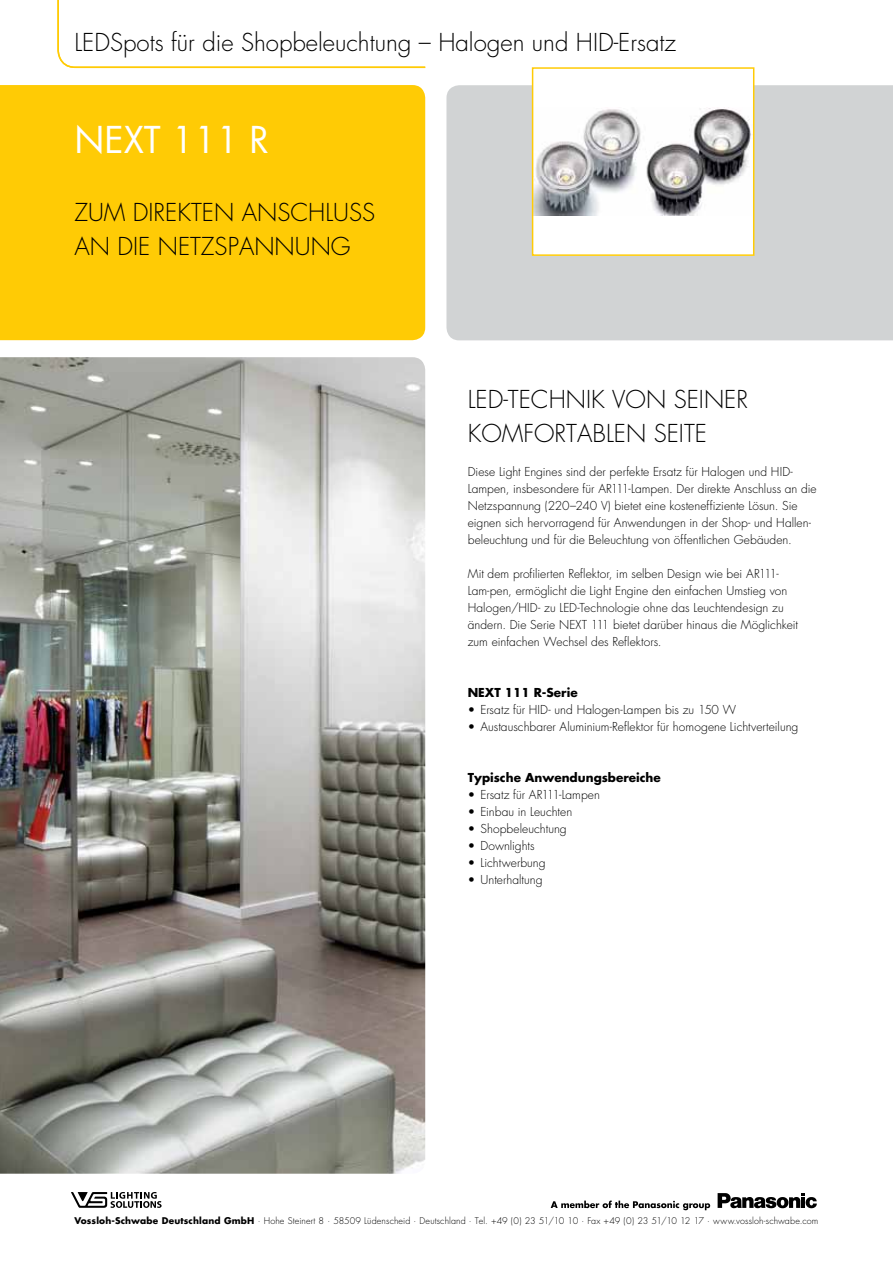
<style>
.page{position:relative;width:893px;height:1263px;background:#fff}
.page>*{position:absolute;margin:0;border:0;box-sizing:border-box;transform-origin:0 0}
.t1{font:36px "Futura";color:#fff}
.t2{font:300 24px/34px "Futura";color:#000}
.t3{font:300 12px/17px "Futura";letter-spacing:.005em;color:#000}
.t4{font:700 12px "Futura";color:#000}
.t5{font:300 9px "Futura";letter-spacing:.01em;color:#000}
.s1{font-weight:700}
</style>
<div class="page">
<div style="left:0;top:85px;width:425px;height:255px;background:#ffcb05"></div>
<div style="left:446px;top:85px;width:447px;height:255px;background:#d1d3d4"></div>
<svg style="left:71px;top:1192px;width:91px;height:16px"></svg>
<svg style="left:551px;top:1200px;width:159px;height:10px"></svg>
<svg style="left:718px;top:1193px;width:99px;height:15px"></svg>
<div style="left:533px;top:68px;width:221px;height:187px;background:#fff"></div>
<img style="left:535px;top:108px;width:216px;height:108px">
<div style="left:532px;top:67px;width:222px;height:189px;border:2px solid #ffcb05"></div>
<svg style="left:57px;top:0;width:369px;height:69px"></svg>
<img style="left:0;top:357px;width:425px;height:817px">
<h2 class="t2" style="left:74px;top:26px;width:13px">LEDS</h2>
<h2 class="t2" style="left:123px;top:26px;width:554px">pots für die Shopbeleuchtung – Halogen und HID-Ersatz</h2>
<h1 class="t1" style="left:74px;top:117px;width:196px">NEXT 111 R</h1>
<h2 class="t2" style="left:74px;top:196px;width:302px">Zum direkten Anschluss an die N etzspannung</h2>
<h2 class="t2" style="left:468px;top:383px;width:282px">LED-Technik von seiner komfortablen Seite</h2>
<p class="t3" style="left:468px;top:464px;width:350px">Diese Light Engines sind der perfekte Ersatz für Halogen und HID-Lampen, insbesondere für AR111-Lampen. Der direkte Anschluss an die Netzspannung (220–240 V) bietet eine kosteneffiziente Lösun. Sie eignen sich hervorragend für Anwendungen in der Shop- und Hallen&shy;beleuchtung und für die Beleuchtung von öffentlichen Gebäuden.</p>
<p class="t3" style="left:468px;top:566px;width:332px">Mit dem profilierten Reflektor, im selben Design wie bei AR111- Lam-pen, ermöglicht die Light Engine den einfachen Umstieg von Halogen/HID- zu LED-Technologie ohne das Leuchtendesign zu ändern. Die Serie NEXT 111 bietet darüber hinaus die Möglichkeit zum einfachen Wechsel des Reflektors.</p>
<p class="t4" style="left:468px;top:685px;width:111px">NEXT 111 R-Serie</p>
<p class="t3" style="left:468px;top:702px;width:270px">• Ersatz für HID- und Halogen-Lampen bis zu 150 W</p>
<p class="t3" style="left:468px;top:719px;width:332px">• Austauschbarer Aluminium-Reflektor für homogene Lichtverteilung</p>
<p class="t4" style="left:468px;top:770px;width:195px">Typische Anwendungsbereiche</p>
<p class="t3" style="left:468px;top:787px;width:134px">• Ersatz für AR111-Lampen</p>
<p class="t3" style="left:468px;top:804px;width:106px">• Einbau in Leuchten</p>
<p class="t3" style="left:468px;top:821px;width:100px">• Shopbeleuchtung</p>
<p class="t3" style="left:468px;top:838px;width:68px">• Downlights</p>
<p class="t3" style="left:468px;top:855px;width:79px">• Lichtwerbung</p>
<p class="t3" style="left:468px;top:872px;width:76px">• Unterhaltung</p>
<p class="t5" style="left:74px;top:1216px;width:745px"><span class="s1">Vossloh-Schwabe Deutschland GmbH</span> · Hohe Steinert 8 · 58509 Lüdenscheid · Deutschland · Tel. +49 (0) 23 51/10 10 · Fax +49 (0) 23 51/10 12 17 · www.vossloh-schwabe.com</p>
</div>
